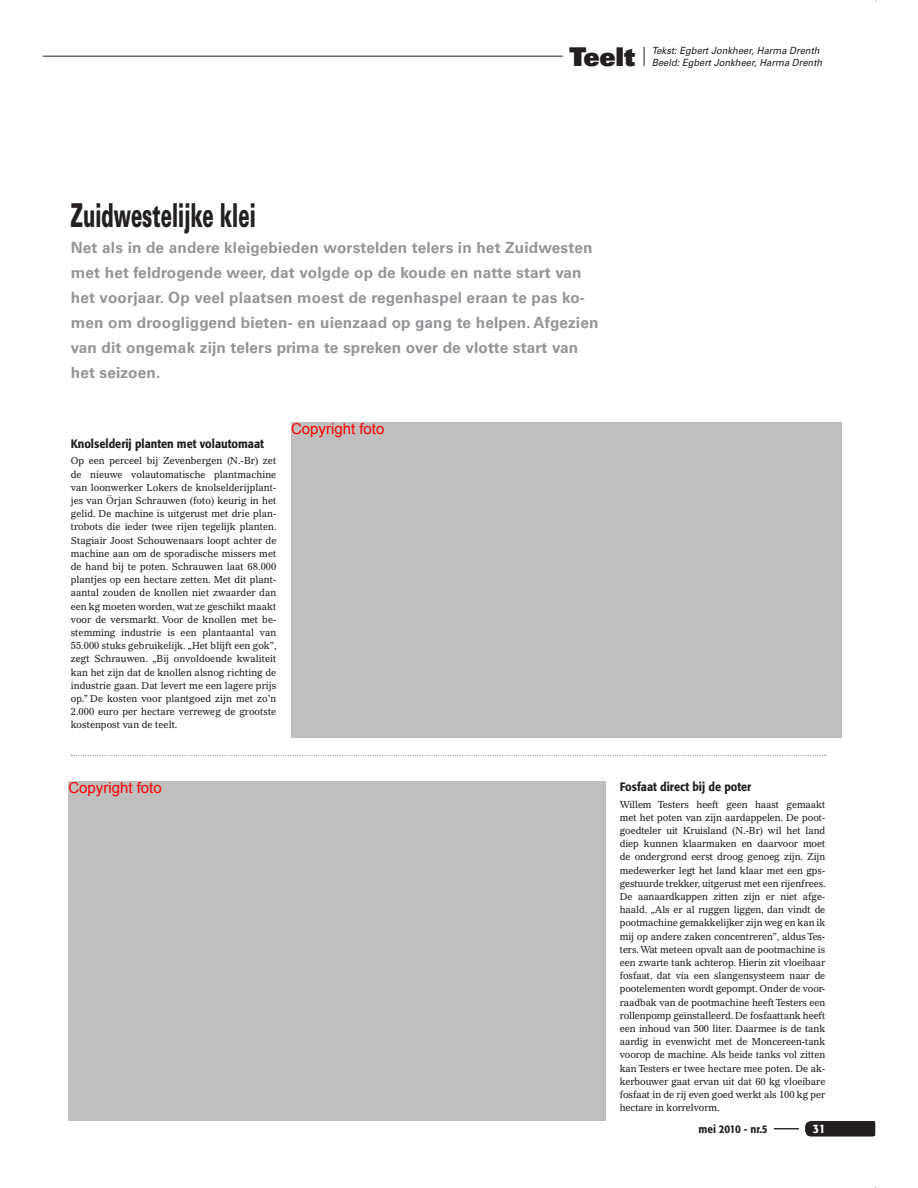
<style>
.page{position:relative;width:918px;height:1188px;background:#fff}
.page>*{position:absolute;margin:0;border:0;box-sizing:border-box;transform-origin:0 0}
.t1{font:900 33px "Univers LT Std";color:#231f20;scale:.56 1}
.t2{font:25.8px "Univers LT Std X Black";color:#231f20}
.t3{font:700 15.45px/24.9px "Univers LT Std";letter-spacing:.01em;color:#939598}
.t4{font:15px "Arial";color:#f00}
.t5{font:500 12.15px "Formata";color:#231f20;scale:.9 1}
.t6{font:500 12.15px "Formata";color:#fff;scale:.9 1}
.t7{font:500 10.95px "Formata";letter-spacing:-.01em;color:#231f20;scale:.9 1}
.t8{font:9.9px/13.2px "Gazette LT Std";letter-spacing:-.01em;color:#231f20;text-align:justify;scale:.95 1}
.t9{font:italic 9.9px/11.9px "Univers LT Std";color:#231f20;scale:.95 1}
</style>
<div class="page">
<svg style="left:774px;top:1128px;width:25px;height:1px"></svg>
<svg style="left:805px;top:1121px;width:70px;height:16px"></svg>
<hr style="left:43px;top:56px;width:520px;height:1px;background:#231f20">
<svg style="left:644px;top:47px;width:1px;height:19px"></svg>
<svg style="left:71px;top:755px;width:755px;height:1px"></svg>
<div style="left:291px;top:422px;width:551px;height:316px;background:#bfbfbf"></div>
<div style="left:68px;top:781px;width:538px;height:340px;background:#bfbfbf"></div>
<h2 class="t2" style="left:569px;top:47px;width:67px">Teelt</h2>
<p class="t9" style="left:652px;top:45px;width:181px">Tekst: Egbert Jonkheer, Harma Drenth<br>Beeld: Egbert Jonkheer, Harma Drenth</p>
<h1 class="t1" style="left:71px;top:203px;width:332px">Zuidwestelijke klei</h1>
<p class="t3" style="left:71px;top:236px;width:529px">Net als in de andere kleigebieden worstelden telers in het Zuidwesten met het feldrogende weer, dat volgde op de koude en natte start van het voorjaar. Op veel plaatsen moest de regenhaspel eraan te pas ko&shy;men om droogliggend bieten- en uienzaad op gang te helpen. Afgezien van dit ongemak zijn telers prima te spreken over de vlotte start van het seizoen.</p>
<p class="t5" style="left:71px;top:438px;width:216px">Knolselderij planten met volautomaat</p>
<p class="t8" style="left:71px;top:455px;width:218px">Op een perceel bij Zevenbergen (N.-Br) zet de nieuwe volautomatische plantmachine van loonwerker Lokers de knolselderijplant&shy;jes van Örjan Schrauwen (foto) keurig in het gelid. De machine is uitgerust met drie plan&shy;trobots die ieder twee rijen tegelijk planten.<br>Stagiair Joost Schouwenaars loopt achter de machine aan om de sporadische missers met de hand bij te poten. Schrauwen laat 68.000 plantjes op een hectare zetten. Met dit plant&shy;aantal zouden de knollen niet zwaarder dan een kg moeten worden, wat ze geschikt maakt voor de versmarkt. Voor de knollen met be&shy;stemming industrie is een plantaantal van 55.000 stuks gebruikelijk. „Het blijft een gok”, zegt Schrauwen. „Bij onvoldoende kwaliteit kan het zijn dat de knollen alsnog richting de industrie gaan. Dat levert me een lagere prijs op.” De kosten voor plantgoed zijn met zo’n 2.000 euro per hectare verreweg de grootste kostenpost van de teelt.</p>
<h3 class="t4" style="left:291px;top:419px;width:95px">Copyright foto</h3>
<h3 class="t4" style="left:68px;top:778px;width:95px">Copyright foto</h3>
<p class="t5" style="left:620px;top:781px;width:148px">Fosfaat direct bij de poter</p>
<p class="t8" style="left:620px;top:799px;width:218px">Willem Testers heeft geen haast gemaakt met het poten van zijn aardappelen. De poot&shy;goedteler uit Kruisland (N.-Br) wil het land diep kunnen klaarmaken en daarvoor moet de ondergrond eerst droog genoeg zijn. Zijn medewerker legt het land klaar met een gps&shy;gestuurde trekker, uitgerust met een rijenfrees.<br>De aanaardkappen zitten zijn er niet afge&shy;haald. „Als er al ruggen liggen, dan vindt de pootmachine gemakkelijker zijn weg en kan ik mij op andere zaken concentreren”, aldus Tes&shy;ters. Wat meteen opvalt aan de pootmachine is een zwarte tank achterop. Hierin zit vloeibaar fosfaat, dat via een slangensysteem naar de pootelementen wordt gepompt. Onder de voor&shy;raadbak van de pootmachine heeft Testers een rollenpomp geïnstalleerd. De fosfaattank heeft een inhoud van 500 liter. Daarmee is de tank aardig in evenwicht met de Moncereen-tank voorop de machine. Als beide tanks vol zitten kan Testers er twee hectare mee poten. De ak&shy;kerbouwer gaat ervan uit dat 60 kg vloeibare fosfaat in de rij even goed werkt als 100 kg per hectare in korrelvorm.</p>
<p class="t7" style="left:699px;top:1124px;width:78px">mei 2010 - nr.5</p>
<p class="t6" style="left:813px;top:1123px;width:15px">31</p>
</div>
